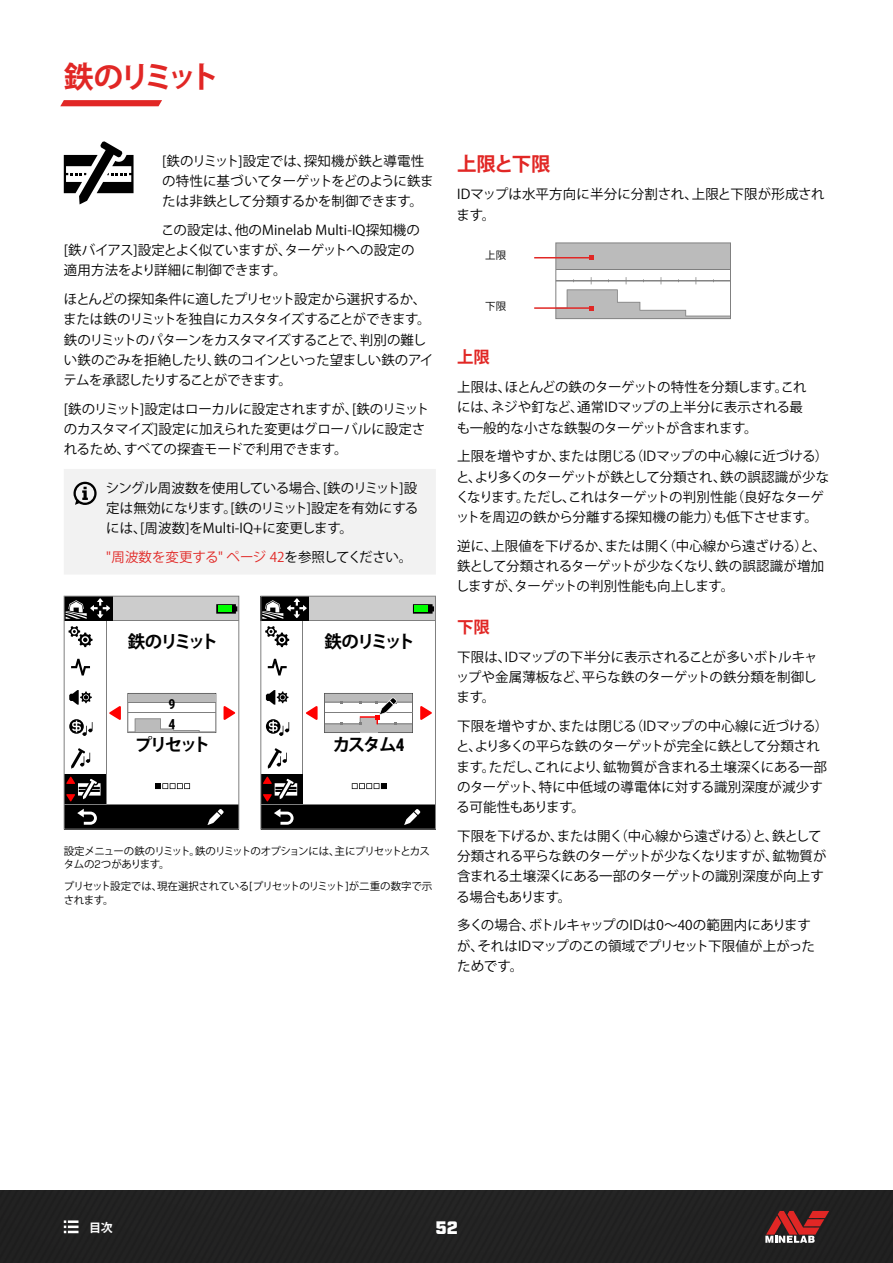
<style>
.page{position:relative;width:893px;height:1263px;background:#fff}
.page>*{position:absolute;margin:0;border:0;box-sizing:border-box;transform-origin:0 0}
.H1_TOC{font:700 30px "Koz Go Pr 6 N";letter-spacing:-.2em;color:#e12725}
.H2_TOC{font:700 19.5px "Koz Go Pr 6 N";letter-spacing:-.05em;color:#e12725}
.t1{font:900 18px "Industry";color:#fff}
.t2{font:700 17.4px "Koz Go Pro";letter-spacing:-.13em;color:#000}
.t3{font:700 16.5px "Koz Go Pr 6 N";color:#e12725}
.t4{font:700 13.8px/19.6px "Roboto Condensed";color:#000}
.Body{font:13.5px/20.2px "Koz Go Pr 6 N";letter-spacing:-.02em;color:#000}
.Body-2{font:13.5px/20.2px "Koz Go Pr 6 N";letter-spacing:-.05em;color:#000}
.Body-3{font:13.5px/20.2px "Koz Go Pr 6 N";letter-spacing:.01em;color:#000}
.Body-4{font:13.5px/20.2px "Koz Go Pr 6 N";letter-spacing:.005em;color:#000}
.Body-5{font:13.5px "Koz Go Pr 6 N";letter-spacing:-.01em;color:#e12725}
.t5{font:700 12px "Koz Go Pr 6 N";color:#fff}
.Annotation_Left{font:10.5px/13.5px "Koz Go Pr 6 N";letter-spacing:-.08em;color:#000}
.Annotation_Left-2{font:10.5px/13.5px "Koz Go Pr 6 N";letter-spacing:-.06em;color:#000}
.Annotation_centre{font:10.5px "Koz Go Pr 6 N";color:#000}
.s1{color:#000}
.s2{font-family:"Roboto Condensed"}
.s3{font-family:"Industry"}
</style>
<div class="page">
<div style="left:0;top:1191px;width:893px;height:72px;background:#222"></div>
<svg style="left:60px;top:100px;width:102px;height:6px"></svg>
<svg style="left:765px;top:1211px;width:64px;height:32px;background:#863b3b"></svg>
<svg style="left:64px;top:1220px;width:15px;height:13px"></svg>
<div style="left:64px;top:469px;width:372px;height:105px;background:#f2f2f2"></div>
<hr style="left:106px;top:621px;width:1px;height:183px;background:#7f7f7f">
<svg style="left:71px;top:659px;width:19px;height:16px"></svg>
<svg style="left:71px;top:748px;width:19px;height:21px"></svg>
<svg style="left:69px;top:719px;width:24px;height:17px"></svg>
<svg style="left:69px;top:690px;width:23px;height:15px"></svg>
<svg style="left:69px;top:626px;width:24px;height:21px"></svg>
<div style="left:64px;top:774px;width:42px;height:30px;background:#000"></div>
<svg style="left:66px;top:776px;width:35px;height:25px"></svg>
<div style="left:64px;top:805px;width:175px;height:24px;background:#000"></div>
<hr style="left:64px;top:804px;width:175px;height:1px;background:#7f7f7f">
<svg style="left:77px;top:809px;width:20px;height:16px"></svg>
<div style="left:64px;top:596px;width:175px;height:25px;background:#ccc"></div>
<hr style="left:64px;top:620px;width:175px;height:1px;background:#7f7f7f">
<div style="left:88px;top:596px;width:24px;height:24px;background:#000"></div>
<div style="left:64px;top:596px;width:24px;height:24px;background:#000"></div>
<svg style="left:66px;top:598px;width:44px;height:21px"></svg>
<svg style="left:216px;top:604px;width:21px;height:10px"></svg>
<div style="left:218px;top:606px;width:14px;height:6px;background:#0f0"></div>
<svg style="left:207px;top:809px;width:17px;height:16px"></svg>
<svg style="left:127px;top:693px;width:89px;height:40px"></svg>
<svg style="left:155px;top:783px;width:35px;height:6px"></svg>
<svg style="left:109px;top:706px;width:12px;height:14px"></svg>
<svg style="left:224px;top:706px;width:11px;height:14px"></svg>
<div style="left:64px;top:596px;width:175px;height:233px;border:1px solid #808080"></div>
<hr style="left:302px;top:621px;width:1px;height:183px;background:#7f7f7f">
<svg style="left:268px;top:659px;width:19px;height:16px"></svg>
<svg style="left:268px;top:748px;width:19px;height:21px"></svg>
<svg style="left:266px;top:719px;width:23px;height:17px"></svg>
<svg style="left:266px;top:690px;width:22px;height:15px"></svg>
<svg style="left:265px;top:626px;width:24px;height:21px"></svg>
<div style="left:261px;top:774px;width:41px;height:30px;background:#000"></div>
<svg style="left:263px;top:776px;width:34px;height:25px"></svg>
<div style="left:261px;top:805px;width:174px;height:24px;background:#000"></div>
<hr style="left:261px;top:804px;width:174px;height:1px;background:#7f7f7f">
<svg style="left:274px;top:809px;width:20px;height:16px"></svg>
<div style="left:261px;top:596px;width:174px;height:25px;background:#ccc"></div>
<hr style="left:261px;top:620px;width:174px;height:1px;background:#7f7f7f">
<div style="left:285px;top:596px;width:24px;height:24px;background:#000"></div>
<div style="left:261px;top:596px;width:24px;height:24px;background:#000"></div>
<svg style="left:262px;top:598px;width:45px;height:21px"></svg>
<svg style="left:413px;top:604px;width:21px;height:10px"></svg>
<div style="left:414px;top:606px;width:14px;height:6px;background:#0f0"></div>
<svg style="left:352px;top:783px;width:35px;height:6px"></svg>
<svg style="left:404px;top:809px;width:16px;height:16px"></svg>
<svg style="left:324px;top:693px;width:89px;height:40px"></svg>
<svg style="left:306px;top:706px;width:12px;height:14px"></svg>
<svg style="left:420px;top:706px;width:12px;height:14px"></svg>
<div style="left:260px;top:596px;width:176px;height:233px;border:1px solid #808080"></div>
<div style="left:556px;top:243px;width:174px;height:26px;background:#bbb"></div>
<hr style="left:556px;top:269px;width:174px;height:1px;background:#7f7f7f">
<div style="left:555px;top:243px;width:176px;height:76px;border:1px solid #808080"></div>
<hr style="left:534px;top:257px;width:58px;height:1px;background:#e12725">
<svg style="left:589px;top:255px;width:5px;height:5px"></svg>
<hr style="left:534px;top:307px;width:58px;height:2px;background:#e12725">
<svg style="left:556px;top:277px;width:174px;height:42px"></svg>
<svg style="left:64px;top:141px;width:70px;height:63px"></svg>
<p class="H1_TOC" style="left:64px;top:60px;width:157px">鉄のリミット</p>
<p class="Body" style="left:162px;top:151px;width:273px">[鉄のリミット]設定では、探知機が鉄と導電性の特性に基づいてターゲットをどのように鉄または非鉄として分類するかを制御できます。</p>
<p class="Body-3" style="left:64px;top:220px;width:358px;text-indent:97px">この設定は、他のMinelab Multi‑IQ探知機の[鉄バイアス]設定とよく似ていますが、ターゲットへの設定の適用方法をより詳細に制御できます。</p>
<p class="Body-2" style="left:63px;top:289px;width:371px">ほとんどの探知条件に適したプリセット設定から選択するか、または鉄のリミットを独自にカスタタイズすることができます。鉄のリミットのパターンをカスタマイズすることで、判別の難しい鉄のごみを拒絶したり、鉄のコインといった望ましい鉄のアイテムを承認したりすることができます。</p>
<p class="Body" style="left:64px;top:399px;width:367px">[鉄のリミット]設定はローカルに設定されますが、[鉄のリミットのカスタマイズ]設定に加えられた変更はグローバルに設定されるため、すべての探査モードで利用できます。</p>
<p class="Body" style="left:106px;top:478px;width:314px;text-align:justify">シングル周波数を使用している場合、[鉄のリミット]設定は無効になります。[鉄のリミット]設定を有効にするには、[周波数]をMulti‑IQ+に変更します。</p>
<p class="Body-5" style="left:106px;top:549px;width:307px">"周波数を変更する" ページ 42<span class="s1">を参照してください。</span></p>
<p class="t2" style="left:128px;top:631px;width:92px">鉄のリミット</p>
<p class="t4" style="left:168px;top:694px;width:8px">9<br>4</p>
<p class="t2" style="left:134px;top:734px;width:77px">プリセット</p>
<p class="t2" style="left:324px;top:631px;width:92px">鉄のリミット</p>
<p class="t2" style="left:332px;top:734px;width:74px">カスタム<span class="s2">4</span></p>
<p class="Annotation_Left" style="left:64px;top:844px;width:368px">設定メニューの鉄のリミット。鉄のリミットのオプションには、主にプリセットとカスタムの<span class="s3">2</span>つがあります。</p>
<p class="Annotation_Left-2" style="left:64px;top:880px;width:370px">プリセット設定では、現在選択されている<span class="s3">[</span>プリセットのリミット<span class="s3">]</span>が二重の数字で示されます。</p>
<p class="H2_TOC" style="left:457px;top:152px;width:95px">上限と下限</p>
<p class="Body-3" style="left:457px;top:184px;width:370px">IDマップは水平方向に半分に分割され、上限と下限が形成されます。</p>
<p class="Annotation_centre" style="left:485px;top:250px;width:22px">上限</p>
<p class="Annotation_centre" style="left:485px;top:301px;width:22px">下限</p>
<h3 class="t3" style="left:457px;top:348px;width:34px">上限</h3>
<p class="Body" style="left:457px;top:377px;width:352px">上限は、ほとんどの鉄のターゲットの特性を分類します。これには、ネジや釘など、通常IDマップの上半分に表示される最も一般的な小さな鉄製のターゲットが含まれます。</p>
<p class="Body" style="left:456px;top:446px;width:375px">上限を増やすか、または閉じる（IDマップの中心線に近づける）と、より多くのターゲットが鉄として分類され、鉄の誤認識が少なくなります。ただし、これはターゲットの判別性能（良好なターゲットを周辺の鉄から分離する探知機の能力）も低下させます。</p>
<p class="Body" style="left:456px;top:536px;width:372px">逆に、上限値を下げるか、または開く（中心線から遠ざける）と、鉄として分類されるターゲットが少なくなり、鉄の誤認識が増加しますが、ターゲットの判別性能も向上します。</p>
<h3 class="t3" style="left:457px;top:618px;width:34px">下限</h3>
<p class="Body" style="left:456px;top:647px;width:363px;text-align:justify">下限は、IDマップの下半分に表示されることが多いボトルキャップや金属薄板など、平らな鉄のターゲットの鉄分類を制御します。</p>
<p class="Body" style="left:456px;top:716px;width:374px">下限を増やすか、または閉じる（IDマップの中心線に近づける）と、より多くの平らな鉄のターゲットが完全に鉄として分類されます。ただし、これにより、鉱物質が含まれる土壌深くにある一部のターゲット、特に中低域の導電体に対する識別深度が減少する可能性もあります。</p>
<p class="Body" style="left:456px;top:826px;width:372px">下限を下げるか、または開く（中心線から遠ざける）と、鉄として分類される平らな鉄のターゲットが少なくなりますが、鉱物質が含まれる土壌深くにある一部のターゲットの識別深度が向上する場合もあります。</p>
<p class="Body-4" style="left:457px;top:915px;width:359px">多くの場合、ボトルキャップのIDは0～40の範囲内にありますが、それはIDマップのこの領域でプリセット下限値が上がったためです。</p>
<p class="t5" style="left:89px;top:1220px;width:25px">目次</p>
<h3 class="t1" style="left:435px;top:1217px;width:24px">52</h3>
</div>
